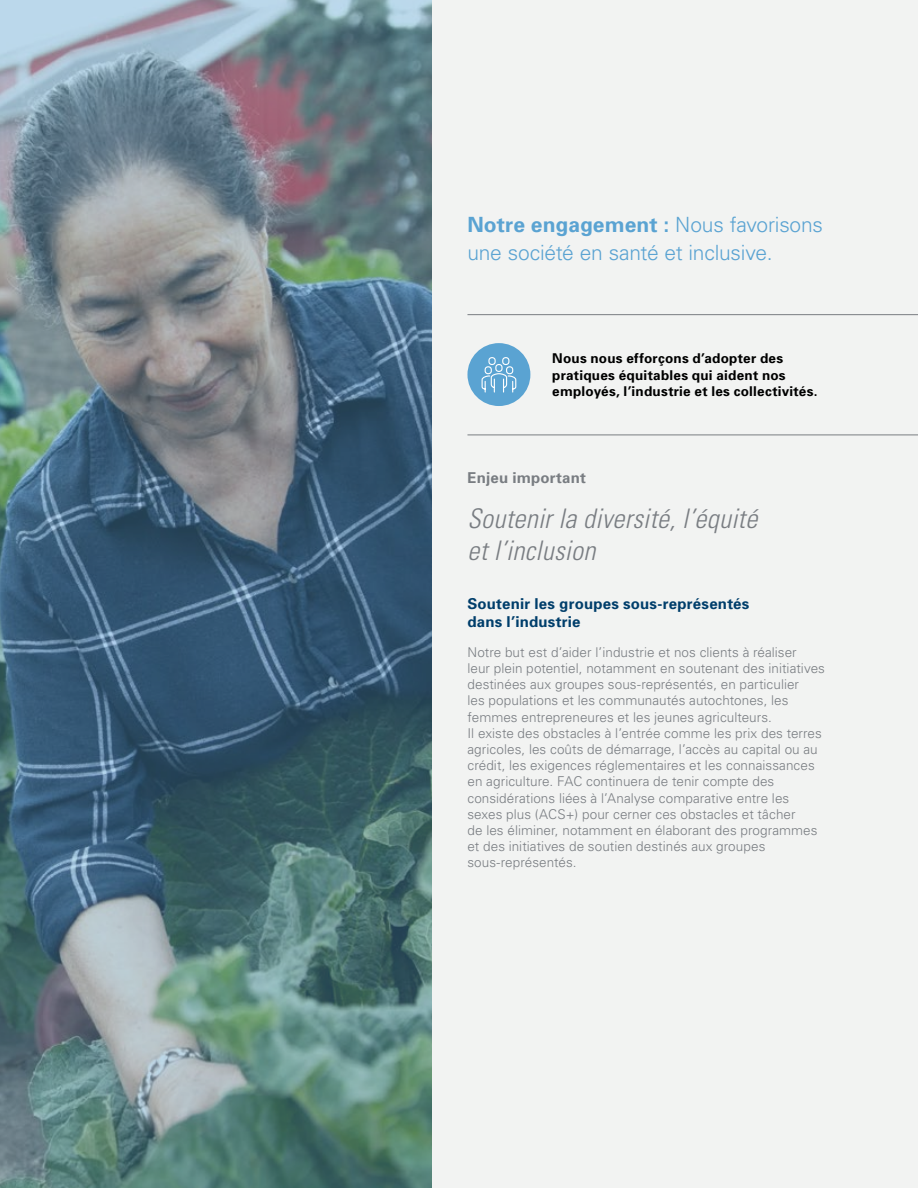
<style>
.page{position:relative;width:918px;height:1188px;background:#fff}
.page>*{position:absolute;margin:0;border:0;box-sizing:border-box;transform-origin:0 0}
.t1{font:italic 300 condensed 27px/31.5px "Univers";letter-spacing:.01em;color:#797d82}
.t2{font:300 21px/28.5px "Univers";letter-spacing:-.01em;color:#5aa3d2}
.t3{font:700 15px/18px "Univers";letter-spacing:.015em;color:#003e6b}
.t4{font:700 15px "Univers";letter-spacing:.015em;color:#797d82}
.t5{font:300 13.5px/16.2px "Univers";letter-spacing:.005em;color:#797d82}
.t6{font:700 13.5px/16.2px "Univers";letter-spacing:.02em;color:#000}
.s1{font-weight:700}
</style>
<div class="page">
<div style="left:432px;top:0;width:486px;height:1188px;background:#f2f3f2"></div>
<hr style="left:467px;top:314px;width:451px;height:1px;background:#797d82">
<div style="left:467px;top:343px;width:63px;height:63px;background:#5aa3d2;border-radius:50%"></div>
<svg style="left:481px;top:357px;width:36px;height:36px"></svg>
<hr style="left:467px;top:435px;width:451px;height:1px;background:#797d82">
<img style="left:0;top:0;width:432px;height:1188px">
<h2 class="t2" style="left:467px;top:209px;width:357px"><span class="s1">Notre engagement :</span> Nous favorisons une société en santé et inclusive.</h2>
<p class="t6" style="left:552px;top:350px;width:267px">Nous nous efforçons d’adopter des pratiques équitables qui aident nos employés, l’industrie et les collectivités.</p>
<p class="t4" style="left:467px;top:468px;width:120px">Enjeu important</p>
<h1 class="t1" style="left:467px;top:502px;width:291px">Soutenir la diversité, l’équité et l’inclusion</h1>
<p class="t3" style="left:467px;top:594px;width:283px">Soutenir les groupes sous-représentés dans l’industrie</p>
<p class="t5" style="left:467px;top:644px;width:359px">Notre but est d’aider l’industrie et nos clients à réaliser<br>leur plein potentiel, notamment en soutenant des initiatives destinées aux groupes sous-représentés, en particulier<br>les populations et les communautés autochtones, les femmes entrepreneures et les jeunes agriculteurs.<br>Il existe des obstacles à l’entrée comme les prix des terres agricoles, les coûts de démarrage, l’accès au capital ou au crédit, les exigences réglementaires et les connaissances en agriculture. FAC continuera de tenir compte des considérations liées à l’Analyse comparative entre les sexes plus (ACS+) pour cerner ces obstacles et tâcher<br>de les éliminer, notamment en élaborant des programmes et des initiatives de soutien destinés aux groupes sous-représentés.</p>
</div>
